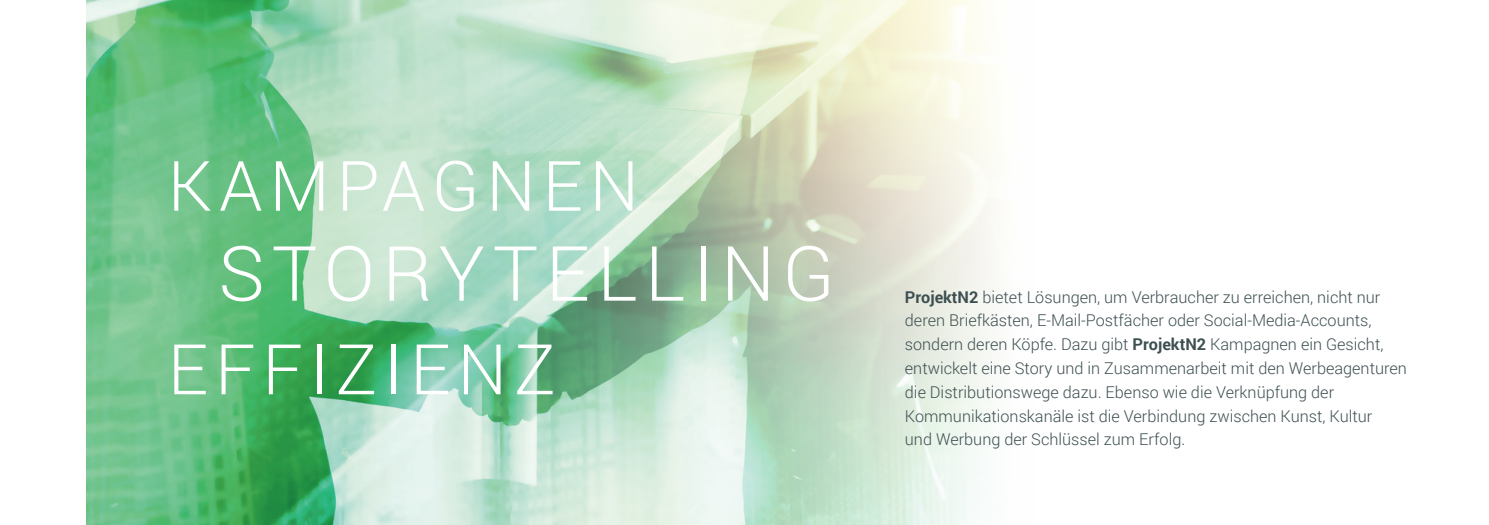
<style>
.page{position:relative;width:1489px;height:525px;background:#fff}
.page>*{position:absolute;margin:0;border:0;box-sizing:border-box;transform-origin:0 0}
.t1{font:300 76.12px "Roboto";letter-spacing:.1em;color:#fff}
.t2{font:300 69.88px "Roboto";letter-spacing:.1em;color:#fff}
.t3{font:300 69.5px "Roboto";letter-spacing:.1em;color:#fff}
.t4{font:300 16.25px/23.8px "Roboto";color:#3d4f51}
.s1{font-weight:700}
</style>
<div class="page">
<img style="left:87px;top:0;width:906px;height:524px">
<h3 class="t3" style="left:168px;top:138px;width:472px">KAMPAGNEN</h3>
<h1 class="t1" style="left:219px;top:221px;width:617px">STORYTELLING</h1>
<h2 class="t2" style="left:168px;top:321px;width:389px">EFFIZIENZ</h2>
<p class="t4" style="left:904px;top:284px;width:503px"><span class="s1">ProjektN2</span> bietet Lösungen, um Verbraucher zu erreichen, nicht nur deren Briefkästen, E-Mail-Postfächer oder Social-Media-Accounts, sondern deren Köpfe. Dazu gibt <span class="s1">ProjektN2</span> Kampagnen ein Gesicht, entwickelt eine Story und in Zusammenarbeit mit den Werbeagenturen die Distributionswege dazu. Ebenso wie die Verknüpfung der Kommunikationskanäle ist die Verbindung zwischen Kunst, Kultur<br>und Werbung der Schlüssel zum Erfolg.</p>
</div>
